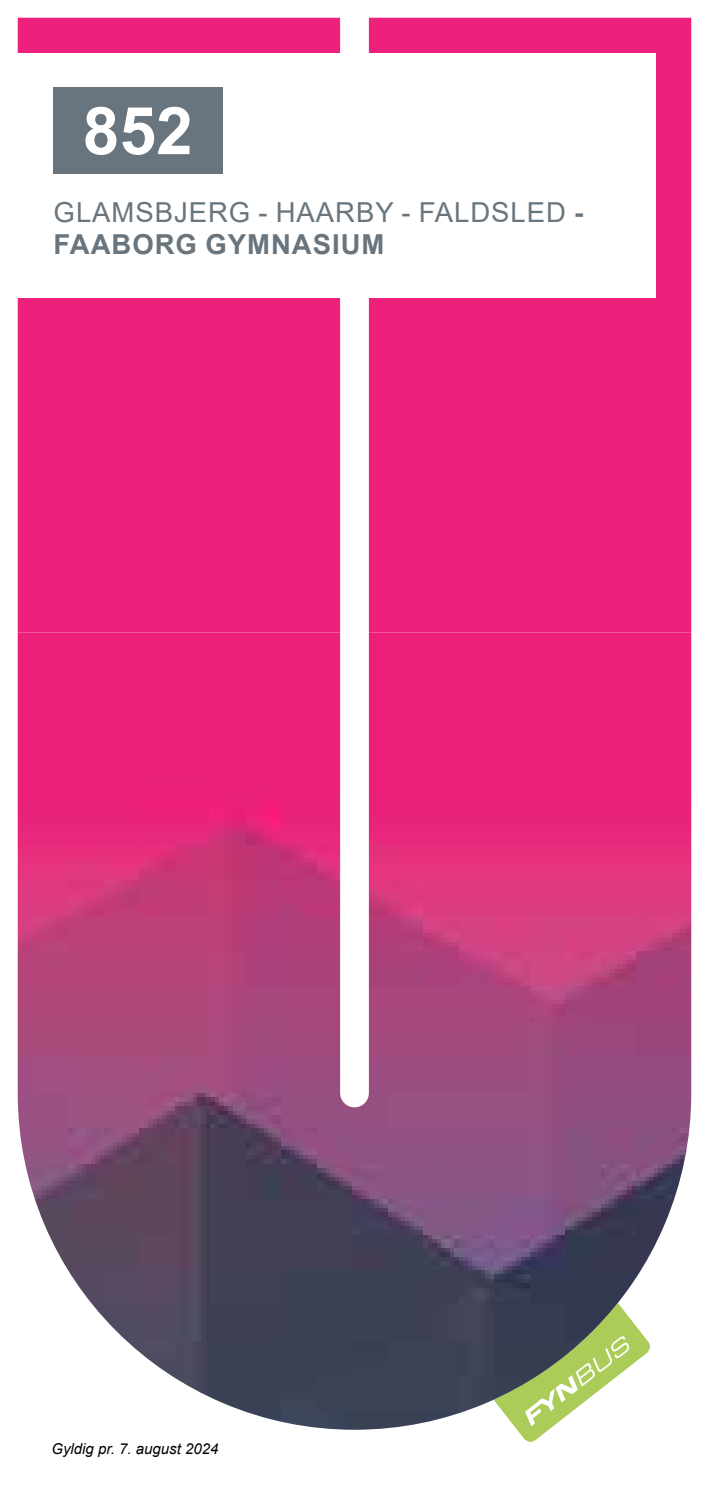
<style>
.page{position:relative;width:709px;height:1489px;background:#fff}
.page>*{position:absolute;margin:0;border:0;box-sizing:border-box;transform-origin:0 0}
.t1{font:700 66px "Arial";color:#fff}
.t2{font:27.5px/32.5px "Arial";letter-spacing:.035em;color:#68757e}
.t3{font:italic 15px "Arial";color:#000}
.s1{font-weight:700}
</style>
<div class="page">
<svg style="left:516px;top:1429px;width:34px;height:13px"></svg>
<img style="left:18px;top:18px;width:673px;height:1411px">
<div style="left:0;top:53px;width:656px;height:245px;background:#fff"></div>
<div style="left:53px;top:87px;width:169px;height:86px;background:#68757e"></div>
<h1 class="t1" style="left:83px;top:84px;width:112px">852</h1>
<p class="t2" style="left:54px;top:196px;width:531px">GLAMSBJERG - HAARBY - FALDSLED <span class="s1">-<br>FAABORG GYMNASIUM</span></p>
<p class="t3" style="left:51px;top:1439px;width:169px">Gyldig pr. 7. august 2024</p>
</div>
